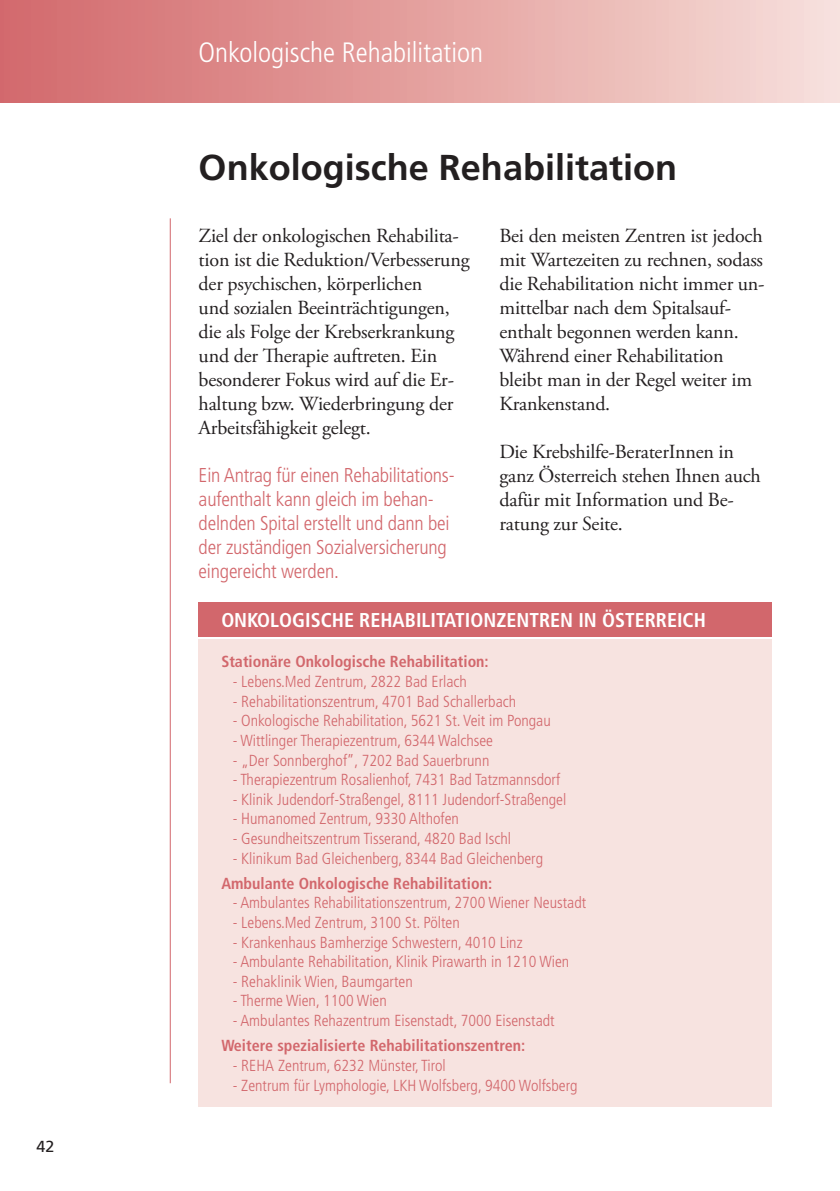
<style>
.page{position:relative;width:840px;height:1191px;background:#fff}
.page>*{position:absolute;margin:0;border:0;box-sizing:border-box;transform-origin:0 0}
.t1{font:700 36px "Frutiger LT Std";color:#231f20}
.t2{font:300 condensed 28px "Frutiger LT Std";color:#fff}
.t3{font:20px/24px "Adobe Garamond Pro";letter-spacing:-.01em;color:#231f20}
.t4{font:300 condensed 20px/24px "Frutiger LT Std";letter-spacing:-.01em;color:#d2676c}
.t5{font:700 condensed 20px "Frutiger LT Std";color:#fff}
.t6{font:300 condensed 16px "Frutiger LT Std";color:#d2676c}
.t7{font:700 condensed 16px "Frutiger LT Std";color:#d2676c}
.t8{font:16px "Frutiger LT Std";color:#231f20}
</style>
<div class="page">
<hr style="left:170px;top:218px;width:1px;height:865px;background:#d2676c">
<div style="left:0;top:0;width:839px;height:102px;background:linear-gradient(to right,#d26669,#f7dfd9)"></div>
<div style="left:198px;top:639px;width:573px;height:467px;background:#f7e3e0"></div>
<div style="left:198px;top:602px;width:573px;height:34px;background:#d2676c"></div>
<p class="t8" style="left:36px;top:1136px;width:19px">42</p>
<h2 class="t2" style="left:198px;top:36px;width:286px">Onkologische Rehabilitation</h2>
<h1 class="t1" style="left:198px;top:146px;width:480px">Onkologische Rehabilitation</h1>
<p class="t3" style="left:198px;top:225px;width:272px">Ziel der onkologischen Rehabilita&shy;tion ist die Reduktion/Verbesserung der psychischen, körperlichen<br>und sozialen Beeinträchtigungen, die als Folge der Krebserkrankung und der Therapie auftreten. Ein besonderer Fokus wird auf die Er&shy;haltung bzw. Wiederbringung der Arbeitsfähigkeit gelegt.</p>
<p class="t4" style="left:198px;top:464px;width:257px">Ein Antrag für einen Rehabilitations&shy;aufenthalt kann gleich im behan&shy;delnden Spital erstellt und dann bei der zuständigen Sozialversicherung eingereicht werden.</p>
<p class="t3" style="left:499px;top:225px;width:266px">Bei den meisten Zentren ist jedoch mit Wartezeiten zu rechnen, sodass die Rehabilitation nicht immer un&shy;mittelbar nach dem Spitalsauf&shy;enthalt begonnen werden kann.<br>Während einer Rehabilitation bleibt man in der Regel weiter im<br>Krankenstand.</p>
<p class="t3" style="left:499px;top:441px;width:263px">Die Krebshilfe-BeraterInnen in ganz Österreich stehen Ihnen auch dafür mit Information und Be&shy;ratung zur Seite.</p>
<p class="t5" style="left:221px;top:608px;width:486px">ONKOLOGISCHE REHABILITATIONZENTREN IN ÖSTERREICH</p>
<p class="t7" style="left:221px;top:652px;width:269px">Stationäre Onkologische Rehabilitation:</p>
<p class="t6" style="left:232px;top:672px;width:235px">- Lebens.Med Zentrum, 2822 Bad Erlach</p>
<p class="t6" style="left:232px;top:692px;width:285px">- Rehabilitationszentrum, 4701 Bad Schallerbach</p>
<p class="t6" style="left:232px;top:711px;width:319px">- Onkologische Rehabilitation, 5621 St. Veit im Pongau</p>
<p class="t6" style="left:232px;top:731px;width:262px">- Wittlinger Therapiezentrum, 6344 Walchsee</p>
<p class="t6" style="left:232px;top:751px;width:258px">- „Der Sonnberghof”, 7202 Bad Sauerbrunn</p>
<p class="t6" style="left:232px;top:770px;width:329px">- Therapiezentrum Rosalienhof, 7431 Bad Tatzmannsdorf</p>
<p class="t6" style="left:232px;top:790px;width:335px">- Klinik Judendorf-Straßengel, 8111 Judendorf-Straßengel</p>
<p class="t6" style="left:232px;top:809px;width:228px">- Humanomed Zentrum, 9330 Althofen</p>
<p class="t6" style="left:232px;top:829px;width:280px">- Gesundheitszentrum Tisserand, 4820 Bad Ischl</p>
<p class="t6" style="left:232px;top:849px;width:312px">- Klinikum Bad Gleichenberg, 8344 Bad Gleichenberg</p>
<p class="t7" style="left:221px;top:873px;width:272px">Ambulante Onkologische Rehabilitation:</p>
<p class="t6" style="left:232px;top:893px;width:355px">- Ambulantes Rehabilitationszentrum, 2700 Wiener Neustadt</p>
<p class="t6" style="left:232px;top:913px;width:228px">- Lebens.Med Zentrum, 3100 St. Pölten</p>
<p class="t6" style="left:232px;top:933px;width:291px">- Krankenhaus Bamherzige Schwestern, 4010 Linz</p>
<p class="t6" style="left:232px;top:952px;width:338px">- Ambulante Rehabilitation, Klinik Pirawarth in 1210 Wien</p>
<p class="t6" style="left:232px;top:972px;width:181px">- Rehaklinik Wien, Baumgarten</p>
<p class="t6" style="left:232px;top:991px;width:155px">- Therme Wien, 1100 Wien</p>
<p class="t6" style="left:232px;top:1011px;width:323px">- Ambulantes Rehazentrum Eisenstadt, 7000 Eisenstadt</p>
<p class="t7" style="left:221px;top:1036px;width:305px">Weitere spezialisierte Rehabilitationszentren:</p>
<p class="t6" style="left:232px;top:1056px;width:214px">- REHA Zentrum, 6232 Münster, Tirol</p>
<p class="t6" style="left:232px;top:1076px;width:346px">- Zentrum für Lymphologie, LKH Wolfsberg, 9400 Wolfsberg</p>
</div>
